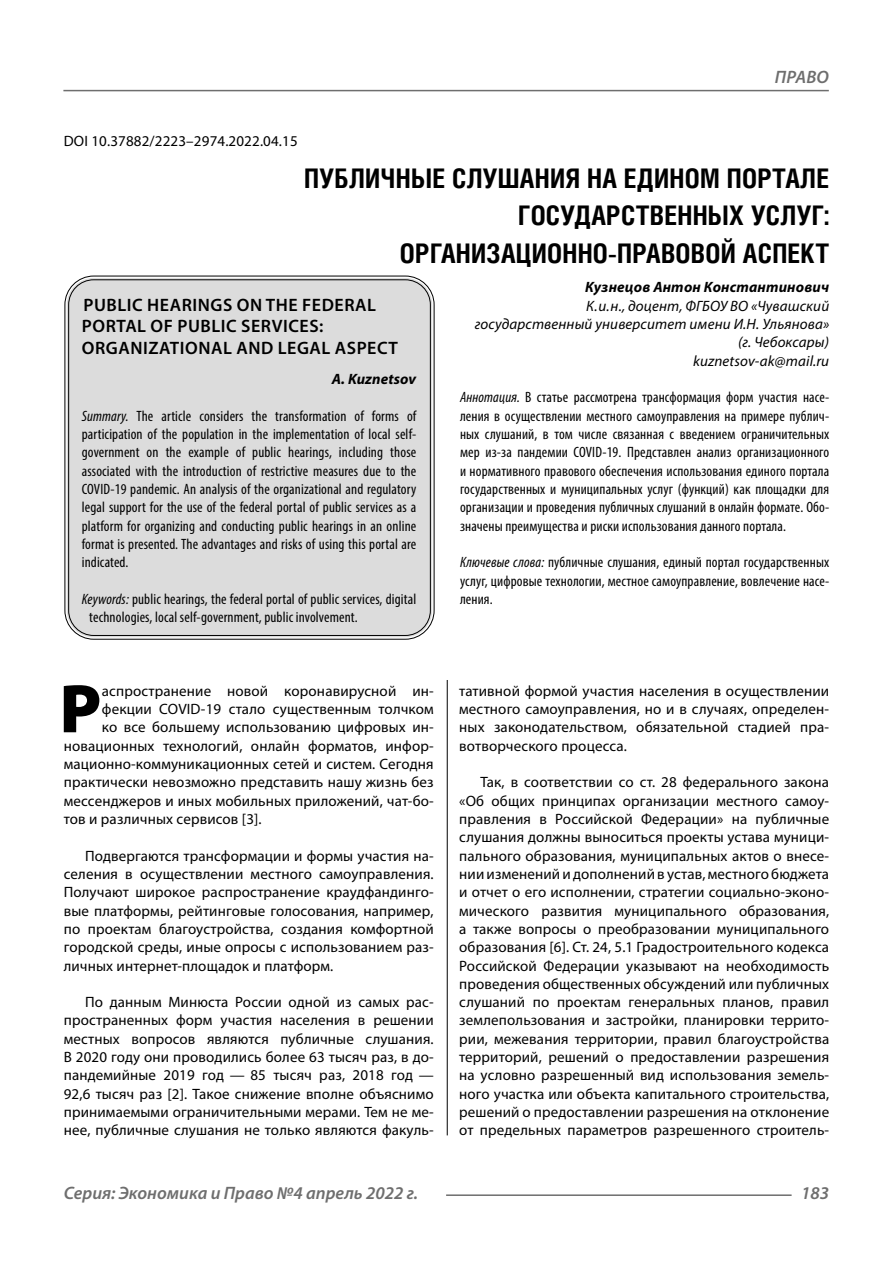
<style>
.page{position:relative;width:893px;height:1263px;background:#fff}
.page>*{position:absolute;margin:0;border:0;box-sizing:border-box;transform-origin:0 0}
.Bukvica{font:900 69.3px "Myriad Pro";color:#000}
.Header{font:700 27px/37.5px "Helios Cond C";letter-spacing:.01em;color:#000;text-align:right}
.Header-eng{font:600 18px/21.6px "Myriad Pro";letter-spacing:.03em;color:#000}
.t1{font:italic 600 18px "Myriad Pro";color:#6e6e6e}
.Normal{font:15px/18.3px "Myriad Pro";letter-spacing:.01em;color:#000;text-align:justify}
.Annotation-eng{font:condensed 15px/18.3px "Myriad Pro";letter-spacing:.01em;color:#000;text-align:justify}
.Annotation-rus{font:condensed 15px/18.3px "Myriad Pro";letter-spacing:.01em;color:#000;text-align:justify}
.Bukvica-2{font:15px "Myriad Pro";letter-spacing:.01em;color:#000}
.Author-doc{font:italic 15px/18.3px "Myriad Pro";letter-spacing:.01em;color:#000;text-align:right}
.DOI{font:15px "Myriad Pro";letter-spacing:.01em;color:#000}
.Author{font:italic 700 15px "Myriad Pro";letter-spacing:.01em;color:#000}
.Author-email{font:italic 15px "Myriad Pro";letter-spacing:.01em;color:#000}
.Author-eng{font:italic 700 15px "Myriad Pro";letter-spacing:.01em;color:#000}
.s1{font-style:italic}
</style>
<div class="page">
<hr style="left:447px;top:670px;width:1px;height:465px;background:#000">
<div style="left:43px;top:659px;width:786px;height:21px;background:#fff"></div>
<div style="left:67px;top:278px;width:365px;height:359px;background:#dcdcdc;border-radius:27px"></div>
<hr style="left:63px;top:90px;width:766px;height:1px;background:#6e6e6e">
<hr style="left:446px;top:1194px;width:346px;height:2px;background:#6e6e6e">
<p class="DOI" style="left:64px;top:132px;width:235px">DOI 10.37882/2223–2974.2022.04.15</p>
<p class="t1" style="left:775px;top:66px;width:24px">Право</p>
<p class="Header" style="left:304px;top:159px;width:526px">ПУБЛИЧНЫЕ СЛУШАНИЯ НА ЕДИНОМ ПОРТАЛЕ<br>ГОСУДАРСТВЕННЫХ УСЛУГ:<br>ОРГАНИЗАЦИОННО-ПРАВОВОЙ АСПЕКТ</p>
<p class="Author" style="left:585px;top:278px;width:246px">Кузнецов Антон Константинович</p>
<p class="Author-doc" style="left:475px;top:296px;width:356px">К.и.н., доцент, ФГБОУ ВО «Чувашский государственный университет имени И.Н. Ульянова» (г. Чебоксары)</p>
<p class="Author-email" style="left:693px;top:351px;width:138px">kuznetsov-ak@mail.ru</p>
<p class="Annotation-rus" style="left:460px;top:388px;width:371px"><span class="s1">Аннотация.</span> В статье рассмотрена трансформация форм участия насе&shy;ления в осуществлении местного самоуправления на примере публич&shy;ных слушаний, в том числе связанная с введением ограничительных мер из-за пандемии COVID‑19. Представлен анализ организационного и нормативного правового обеспечения использования единого портала государственных и муниципальных услуг (функций) как площадки для организации и проведения публичных слушаний в онлайн формате. Обо&shy;значены преимущества и риски использования данного портала.</p>
<p class="Annotation-rus" style="left:460px;top:553px;width:371px"><span class="s1">Ключевые слова:</span> публичные слушания, единый портал государственных услуг, цифровые технологии, местное самоуправление, вовлечение насе&shy;ления.</p>
<p class="Header-eng" style="left:82px;top:293px;width:318px">PUBLIC HEARINGS ON THE FEDERAL<br>PORTAL OF PUBLIC SERVICES:<br>ORGANIZATIONAL AND LEGAL ASPECT</p>
<p class="Author-eng" style="left:332px;top:369px;width:86px">A. Kuznetsov</p>
<p class="Annotation-eng" style="left:82px;top:406px;width:336px"><span class="s1">Summary.</span> The article considers the transformation of forms of participation of the population in the implementation of local self&shy;government on the example of public hearings, including those associated with the introduction of restrictive measures due to the COVID‑19 pandemic. An analysis of the organizational and regulatory legal support for the use of the federal portal of public services as a platform for organizing and conducting public hearings in an online format is presented. The advantages and risks of using this portal are indicated.</p>
<p class="Annotation-eng" style="left:89px;top:590px;width:328px;text-indent:-8px"><span class="s1">Keywords:</span> public hearings, the federal portal of public services, digital technologies, local self-government, public involvement.</p>
<p class="Bukvica" style="left:59px;top:663px;width:43px">Р</p>
<p class="Bukvica-2" style="left:102px;top:681px;width:333px">аспространение новой коронавирусной ин-</p>
<p class="Bukvica-2" style="left:102px;top:700px;width:333px">фекции COVID‑19 стало существенным толчком</p>
<p class="Bukvica-2" style="left:102px;top:718px;width:333px">ко все большему использованию цифровых ин-</p>
<p class="Bukvica-2" style="left:64px;top:736px;width:371px">новационных технологий, онлайн форматов, инфор-</p>
<p class="Bukvica-2" style="left:64px;top:755px;width:371px">мационно-коммуникационных сетей и систем. Сегодня</p>
<p class="Bukvica-2" style="left:64px;top:773px;width:371px">практически невозможно представить нашу жизнь без</p>
<p class="Bukvica-2" style="left:64px;top:791px;width:371px">мессенджеров и иных мобильных приложений, чат-бо-</p>
<p class="Bukvica-2" style="left:64px;top:810px;width:198px">тов и различных сервисов [3].</p>
<p class="Normal" style="left:64px;top:846px;width:371px;text-indent:21px">Подвергаются трансформации и формы участия на&shy;селения в осуществлении местного самоуправления.<br>Получают широкое распространение краудфандинго&shy;вые платформы, рейтинговые голосования, например, по проектам благоустройства, создания комфортной городской среды, иные опросы с использованием раз&shy;личных интернет-площадок и платформ.</p>
<p class="Normal" style="left:64px;top:993px;width:371px;text-indent:21px">По данным Минюста России одной из самых рас&shy;пространенных форм участия населения в решении местных вопросов являются публичные слушания.<br>В 2020 году они проводились более 63 тысяч раз, в до&shy;пандемийные 2019 год — 85 тысяч раз, 2018 год — 92,6 тысяч раз [2]. Такое снижение вполне объяснимо принимаемыми ограничительными мерами. Тем не ме&shy;нее, публичные слушания не только являются факуль-</p>
<p class="Normal" style="left:459px;top:681px;width:371px">тативной формой участия населения в осуществлении местного самоуправления, но и в случаях, определен&shy;ных законодательством, обязательной стадией пра&shy;вотворческого процесса.</p>
<p class="Normal" style="left:459px;top:773px;width:371px;text-indent:21px">Так, в соответствии со ст. 28 федерального закона «Об общих принципах организации местного самоу&shy;правления в Российской Федерации» на публичные слушания должны выноситься проекты устава муници&shy;пального образования, муниципальных актов о внесе&shy;нии изменений и дополнений в устав, местного бюджета и отчет о его исполнении, стратегии социально-эконо&shy;мического развития муниципального образования, а также вопросы о преобразовании муниципального образования [6]. Ст. 24, 5.1 Градостроительного кодекса Российской Федерации указывают на необходимость проведения общественных обсуждений или публичных слушаний по проектам генеральных планов, правил землепользования и застройки, планировки террито&shy;рии, межевания территории, правил благоустройства территорий, решений о предоставлении разрешения на условно разрешенный вид использования земель&shy;ного участка или объекта капитального строительства, решений о предоставлении разрешения на отклонение от предельных параметров разрешенного строитель-</p>
<p class="t1" style="left:64px;top:1182px;width:356px">Серия: Экономика и Право №4 апрель 2022 г.</p>
<p class="t1" style="left:801px;top:1182px;width:30px">183</p>
</div>
